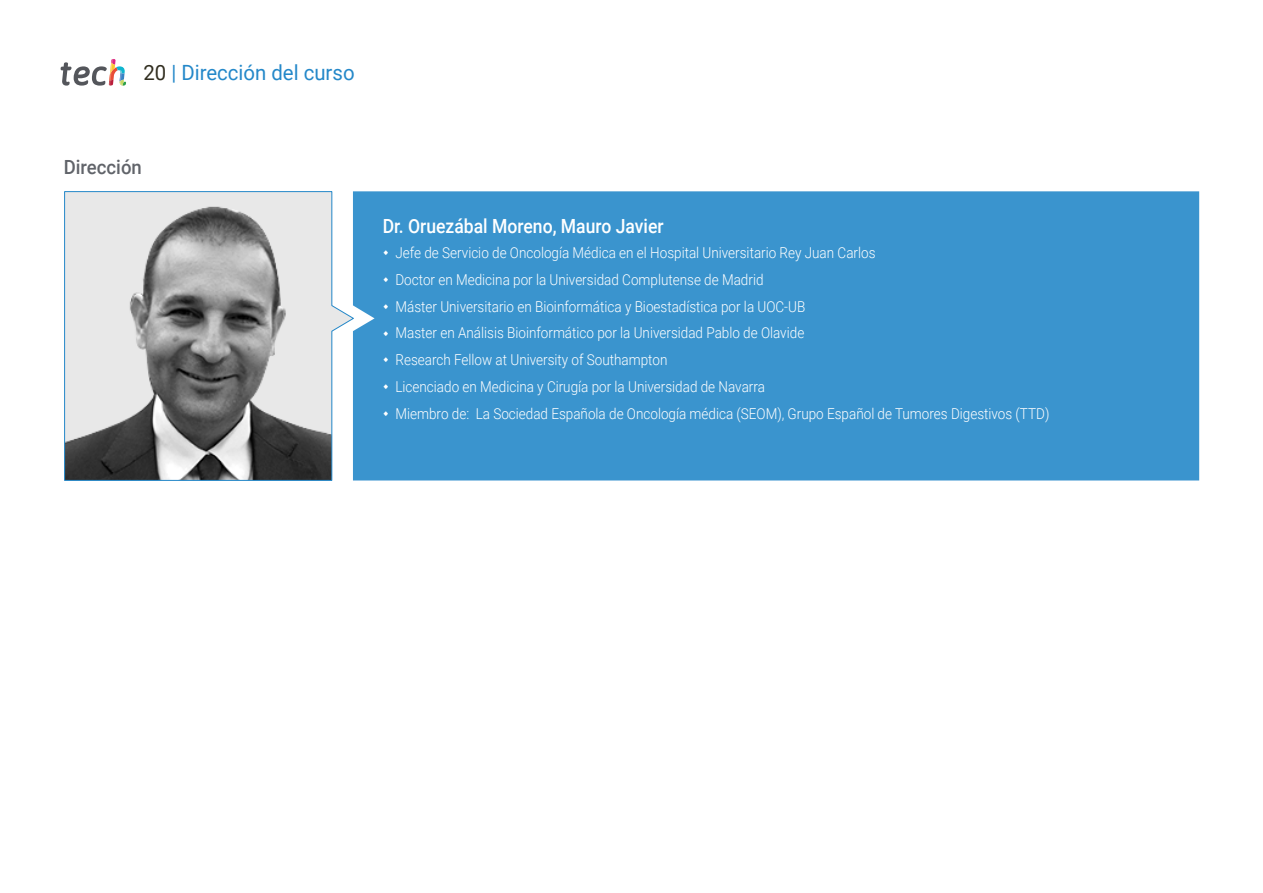
<style>
.page{position:relative;width:1263px;height:893px;background:#fff}
.page>*{position:absolute;margin:0;border:0;box-sizing:border-box;transform-origin:0 0}
.t1{font:21px "Roboto";color:#2488c9}
.t2{font:500 19.5px "Roboto";color:#fff;scale:.9 1}
.t3{font:500 19.5px "Roboto";color:#61646a;scale:.95 1}
.t4{font:300 15px/26.7px "Roboto";color:#fff;scale:.9 1}
.s1{color:#312e20}
</style>
<div class="page">
<svg style="left:61px;top:59px;width:65px;height:27px"></svg>
<div style="left:354px;top:191px;width:845px;height:289px;background:#3a94ce"></div>
<svg style="left:64px;top:191px;width:290px;height:290px;background:#aeb0b1"></svg>
<svg style="left:384px;top:250px;width:4px;height:5px"></svg>
<svg style="left:384px;top:277px;width:4px;height:5px"></svg>
<svg style="left:384px;top:304px;width:4px;height:5px"></svg>
<svg style="left:384px;top:331px;width:4px;height:5px"></svg>
<svg style="left:384px;top:357px;width:4px;height:5px"></svg>
<svg style="left:384px;top:384px;width:4px;height:5px"></svg>
<svg style="left:384px;top:411px;width:4px;height:5px"></svg>
<h1 class="t1" style="left:144px;top:57px;width:213px"><span class="s1">20</span> | Dirección del curso</h1>
<h2 class="t3" style="left:64px;top:154px;width:84px">Dirección</h2>
<h2 class="t2" style="left:383px;top:212px;width:314px">Dr. Oruezábal Moreno, Mauro Javier</h2>
<p class="t4" style="left:395px;top:239px;width:728px">Jefe de Servicio de Oncología Médica en el Hospital Universitario Rey Juan Carlos<br>Doctor en Medicina por la Universidad Complutense de Madrid<br>Máster Universitario en Bioinformática y Bioestadística por la UOC-UB<br>Master en Análisis Bioinformático por la Universidad Pablo de Olavide<br>Research Fellow at University of Southampton<br>Licenciado en Medicina y Cirugía por la Universidad de Navarra<br>Miembro de: La Sociedad Española de Oncología médica (SEOM), Grupo Español de Tumores Digestivos (TTD)</p>
</div>
